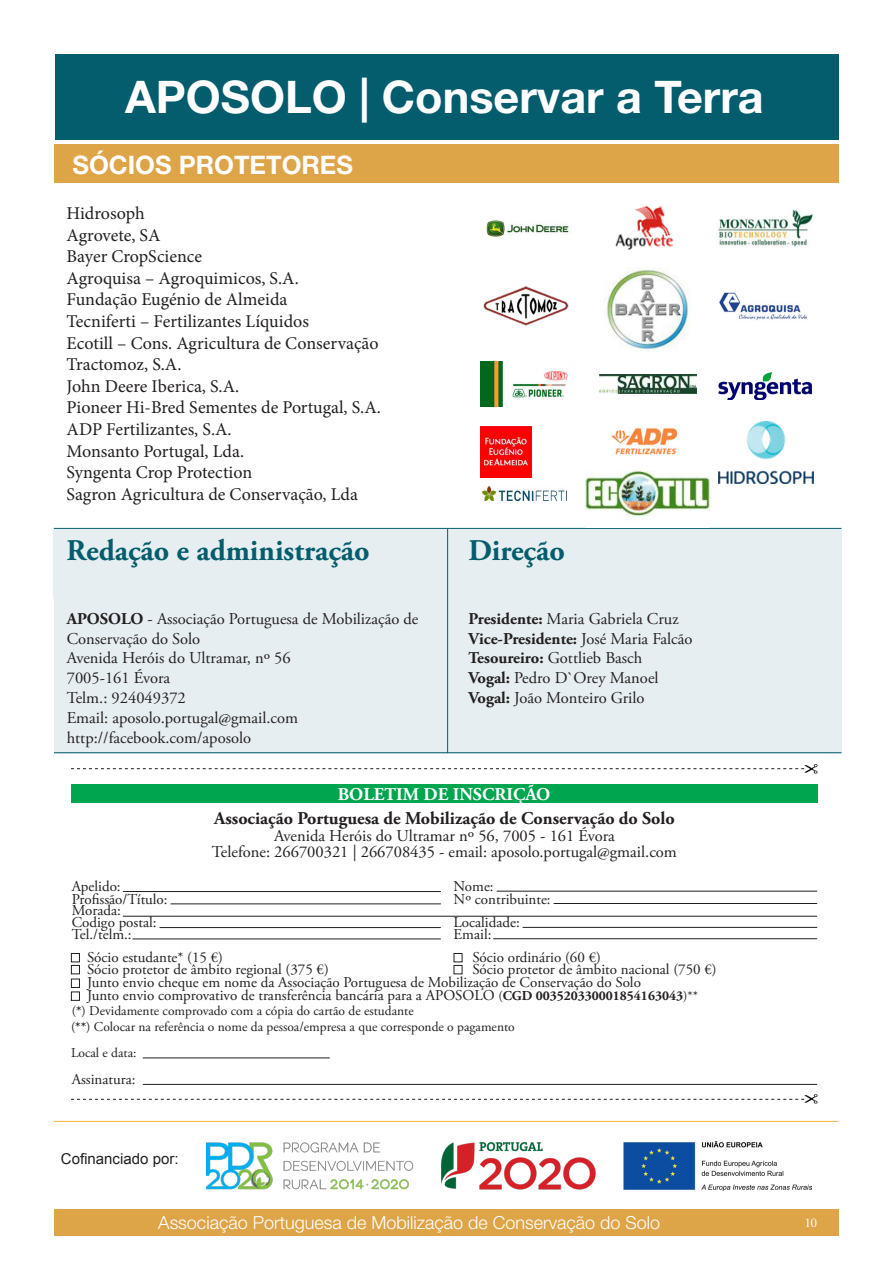
<style>
.page{position:relative;width:893px;height:1263px;background:#fff}
.page>*{position:absolute;margin:0;border:0;box-sizing:border-box;transform-origin:0 0}
.t1{font:700 45px "Helvetica Neue LT Std";color:#fff}
.t2{font:700 30px "Adobe Garamond Pro";color:#035d6c}
.t3{font:700 25.5px "Helvetica Neue LT Std";color:#fff}
.t4{font:18px/21.6px "Minion Pro";color:#231f20}
.t5{font:300 18px "Helvetica Neue LT Std";color:#fff}
.t6{font:700 18px "Adobe Garamond Pro";color:#231f20}
.t7{font:700 18px "Adobe Garamond Pro";color:#fff}
.t8{font:16.5px/19.8px "Adobe Garamond Pro";color:#231f20}
.t9{font:15px/12.6px "Adobe Garamond Pro";color:#231f20}
.t10{font:15px "Arial";color:#231f20}
.t11{font:13.5px/15.5px "Adobe Garamond Pro";color:#231f20}
.t12{font:13.5px "Adobe Garamond Pro";color:#fff}
.s1{font-weight:700}
.s2{font-size:13.5px}
.s3{font-weight:700;font-size:13.5px}
</style>
<div class="page">
<div style="left:54px;top:1209px;width:785px;height:26px;background:#dea448"></div>
<div style="left:55px;top:54px;width:783px;height:86px;background:#035d6c"></div>
<div style="left:55px;top:145px;width:784px;height:38px;background:#dea448"></div>
<div style="left:54px;top:529px;width:394px;height:70px;background:#e6eef1"></div>
<div style="left:447px;top:529px;width:394px;height:70px;background:#e6eef1"></div>
<div style="left:54px;top:599px;width:393px;height:154px;background:#e6eef1"></div>
<div style="left:447px;top:599px;width:394px;height:154px;background:#e6eef1"></div>
<svg style="left:71px;top:1094px;width:746px;height:10px"></svg>
<svg style="left:71px;top:764px;width:746px;height:10px"></svg>
<div style="left:71px;top:784px;width:746px;height:18px;background:#00a54f"></div>
<hr style="left:497px;top:891px;width:320px;height:1px;background:#231f20">
<hr style="left:123px;top:891px;width:318px;height:1px;background:#231f20">
<hr style="left:171px;top:904px;width:270px;height:1px;background:#231f20">
<hr style="left:554px;top:903px;width:263px;height:1px;background:#231f20">
<hr style="left:123px;top:916px;width:694px;height:1px;background:#231f20">
<hr style="left:143px;top:1084px;width:674px;height:1px;background:#231f20">
<hr style="left:143px;top:1058px;width:187px;height:1px;background:#231f20">
<hr style="left:159px;top:927px;width:282px;height:1px;background:#231f20">
<hr style="left:523px;top:927px;width:294px;height:1px;background:#231f20">
<hr style="left:133px;top:939px;width:308px;height:1px;background:#231f20">
<hr style="left:493px;top:938px;width:324px;height:1px;background:#231f20">
<div style="left:71px;top:965px;width:9px;height:9px;border:1px solid #231f20"></div>
<div style="left:71px;top:979px;width:9px;height:9px;border:1px solid #231f20"></div>
<div style="left:71px;top:991px;width:9px;height:10px;border:1px solid #231f20"></div>
<div style="left:71px;top:953px;width:9px;height:9px;border:1px solid #231f20"></div>
<div style="left:454px;top:953px;width:8px;height:9px;border:1px solid #231f20"></div>
<div style="left:454px;top:965px;width:8px;height:9px;border:1px solid #231f20"></div>
<hr style="left:54px;top:528px;width:787px;height:1px;background:#035d6c">
<hr style="left:54px;top:752px;width:787px;height:1px;background:#035d6c">
<hr style="left:447px;top:529px;width:1px;height:224px;background:#035d6c">
<img style="left:586px;top:470px;width:123px;height:50px">
<img style="left:719px;top:292px;width:88px;height:29px">
<img style="left:615px;top:207px;width:59px;height:43px">
<img style="left:605px;top:267px;width:85px;height:85px">
<img style="left:481px;top:427px;width:51px;height:51px">
<img style="left:719px;top:421px;width:95px;height:62px">
<img style="left:486px;top:220px;width:86px;height:17px">
<img style="left:718px;top:209px;width:95px;height:38px">
<img style="left:481px;top:362px;width:87px;height:44px">
<img style="left:718px;top:372px;width:94px;height:28px">
<img style="left:482px;top:487px;width:85px;height:13px">
<img style="left:483px;top:286px;width:86px;height:40px">
<img style="left:611px;top:428px;width:67px;height:27px">
<img style="left:599px;top:375px;width:97px;height:18px">
<hr style="left:53px;top:1121px;width:785px;height:1px;background:#fab040">
<img style="left:206px;top:1141px;width:605px;height:50px">
<h1 class="t1" style="left:125px;top:69px;width:640px">APOSOLO | Conservar a Terra</h1>
<h3 class="t3" style="left:72px;top:150px;width:282px">SÓCIOS PROTETORES</h3>
<p class="t4" style="left:67px;top:202px;width:316px">Hidrosoph<br>Agrovete, SA<br>Bayer CropScience<br>Agroquisa – Agroquimicos, S.A.<br>Fundação Eugénio de Almeida<br>Tecniferti – Fertilizantes Líquidos<br>Ecotill – Cons. Agricultura de Conservação<br>Tractomoz, S.A.<br>John Deere Iberica, S.A.<br>Pioneer Hi-Bred Sementes de Portugal, S.A.<br>ADP Fertilizantes, S.A.<br>Monsanto Portugal, Lda.<br>Syngenta Crop Protection<br>Sagron Agricultura de Conservação, Lda</p>
<h2 class="t2" style="left:67px;top:532px;width:305px">Redação e administração</h2>
<h2 class="t2" style="left:468px;top:532px;width:98px">Direção</h2>
<p class="t8" style="left:67px;top:609px;width:353px"><span class="s1">APOSOLO</span> - Associação Portuguesa de Mobilização de<br>Conservação do Solo<br>Avenida Heróis do Ultramar, nº 56<br>7005-161 Évora<br>Telm.: 924049372<br>Email: aposolo.portugal@gmail.com http://facebook.com/aposolo</p>
<p class="t8" style="left:468px;top:609px;width:226px"><span class="s1">Presidente:</span> Maria Gabriela Cruz<br><span class="s1">Vice-Presidente:</span> José Maria Falcão<br><span class="s1">Tesoureiro:</span> Gottlieb Basch<br><span class="s1">Vogal:</span> Pedro D`Orey Manoel<br><span class="s1">Vogal:</span> João Monteiro Grilo</p>
<p class="t7" style="left:338px;top:784px;width:214px">BOLETIM DE INSCRIÇÃO</p>
<p class="t6" style="left:214px;top:808px;width:462px">Associação Portuguesa de Mobilização de Conservação do Solo</p>
<p class="t8" style="left:212px;top:828px;width:466px;line-height:16.5px;text-align:center">Avenida Heróis do Ultramar nº 56, 7005 - 161 Évora<br>Telefone: 266700321 | 266708435 - email: aposolo.portugal@gmail.com</p>
<p class="t9" style="left:72px;top:880px;width:50px">Apelido:</p>
<p class="t9" style="left:454px;top:880px;width:99px">Nome:<br>Nº contribuinte:</p>
<p class="t9" style="left:454px;top:917px;width:68px;line-height:11.6px">Localidade:<br>Email:</p>
<p class="t9" style="left:72px;top:888px;width:97px;line-height:23px">Profissão/Título:<br>Codigo postal:</p>
<p class="t9" style="left:72px;top:928px;width:61px">Tel./telm.:</p>
<p class="t9" style="left:72px;top:905px;width:51px">Morada:</p>
<p class="t9" style="left:87px;top:951px;width:243px">Sócio estudante* (15 €)<br>Sócio protetor de âmbito regional (375 €)</p>
<p class="t9" style="left:472px;top:952px;width:246px;line-height:12px">Sócio ordinário (60 €)<br>Sócio protetor de âmbito nacional (750 €)</p>
<p class="t9" style="left:87px;top:976px;width:612px;line-height:13.2px">Junto envio cheque em nome da Associação Portuguesa de Mobilização de Conservação do Solo<br>Junto envio comprovativo de transferência bancária para a APOSOLO <span class="s2">(</span><span class="s3">CGD 003520330001854163043</span><span class="s2">)**</span></p>
<p class="t11" style="left:71px;top:1003px;width:445px">(<span class="s1">*</span>) Devidamente comprovado com a cópia do cartão de estudante<br>(<span class="s1">**</span>) Colocar na referência o nome da pessoa/empresa a que corresponde o pagamento</p>
<p class="t11" style="left:71px;top:1045px;width:67px">Local e data:</p>
<p class="t9" style="left:72px;top:1073px;width:65px">Assinatura:</p>
<p class="t10" style="left:61px;top:1149px;width:119px">Cofinanciado por:</p>
<p class="t5" style="left:158px;top:1211px;width:503px">Associação Portuguesa de Mobilização de Conservação do Solo</p>
<p class="t12" style="left:804px;top:1215px;width:14px">10</p>
</div>
